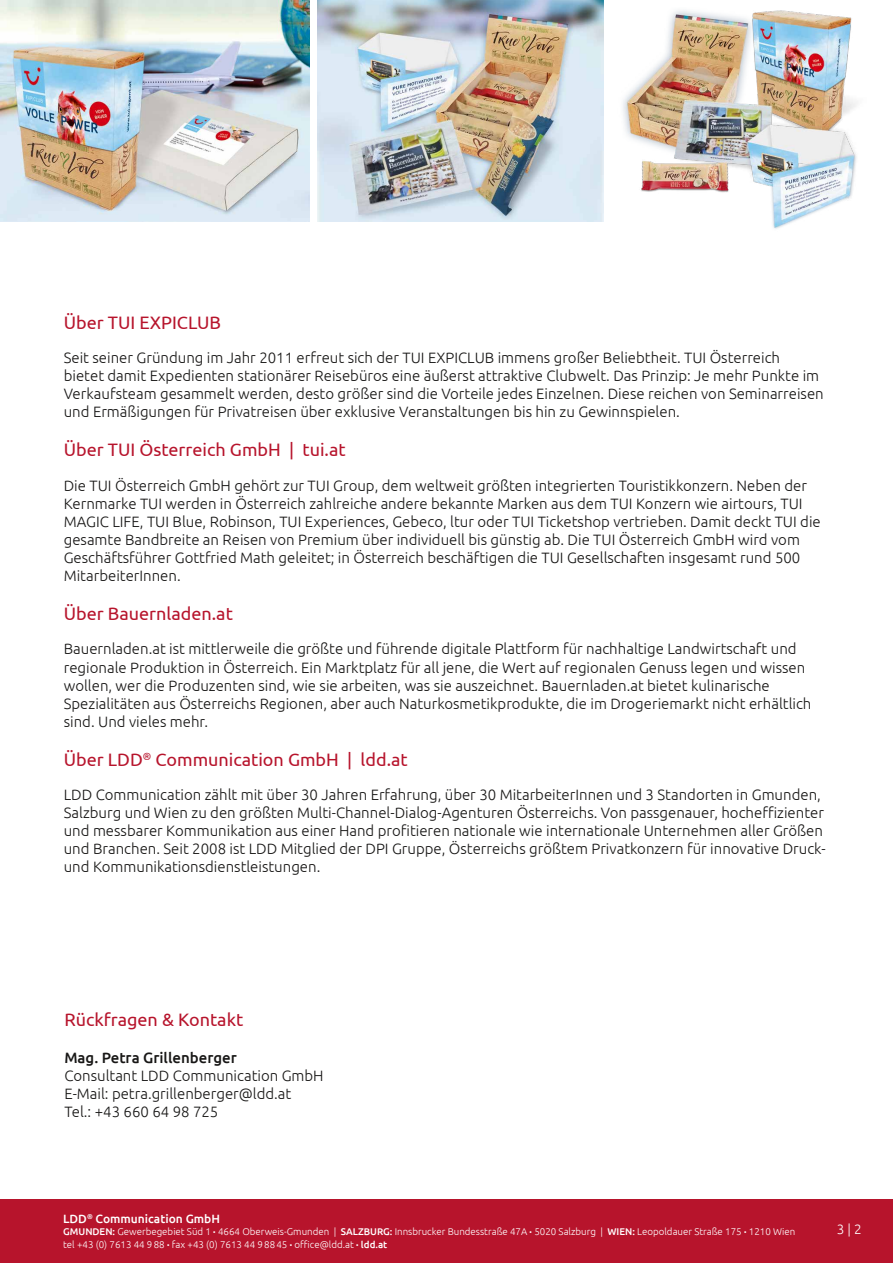
<style>
.page{position:relative;width:893px;height:1263px;background:#fff}
.page>*{position:absolute;margin:0;border:0;box-sizing:border-box;transform-origin:0 0}
.t1{font:18px "Ubuntu";color:#b7142c}
.t2{font:300 15px/18px "Ubuntu";color:#181716}
.t3{font:500 15px "Ubuntu";color:#181716}
.t4{font:300 13.5px "Ubuntu";color:#fff}
.t5{font:500 12px "Ubuntu";color:#fff}
.t6{font:300 9.75px/12.8px "Ubuntu";color:#fff}
.s1{font-weight:500}
.s2{font-weight:700}
</style>
<div class="page">
<div style="left:0;top:1199px;width:893px;height:64px;background:#b7142c"></div>
<img style="left:317px;top:0;width:287px;height:222px">
<img style="left:0;top:0;width:310px;height:222px">
<img style="left:623px;top:10px;width:234px;height:219px">
<p class="t1" style="left:64px;top:311px;width:159px">Über TUI EXPICLUB</p>
<p class="t2" style="left:64px;top:348px;width:761px">Seit seiner Gründung im Jahr 2011 erfreut sich der TUI EXPICLUB immens großer Beliebtheit. TUI Österreich bietet damit Expedienten stationärer Reisebüros eine äußerst attraktive Clubwelt. Das Prinzip: Je mehr Punkte im Verkaufsteam gesammelt werden, desto größer sind die Vorteile jedes Einzelnen. Diese reichen von Seminarreisen und Ermäßigungen für Privatreisen über exklusive Veranstaltungen bis hin zu Gewinnspielen.</p>
<p class="t1" style="left:64px;top:439px;width:283px">Über TUI Österreich GmbH | tui.at</p>
<p class="t2" style="left:64px;top:476px;width:758px">Die TUI Österreich GmbH gehört zur TUI Group, dem weltweit größten integrierten Touristikkonzern. Neben der Kernmarke TUI werden in Österreich zahlreiche andere bekannte Marken aus dem TUI Konzern wie airtours, TUI MAGIC LIFE, TUI Blue, Robinson, TUI Experiences, Gebeco, ltur oder TUI Ticketshop vertrieben. Damit deckt TUI die gesamte Bandbreite an Reisen von Premium über individuell bis günstig ab. Die TUI Österreich GmbH wird vom Geschäftsführer Gottfried Math geleitet; in Österreich beschäftigen die TUI Gesellschaften insgesamt rund 500<br>MitarbeiterInnen.</p>
<p class="t1" style="left:64px;top:603px;width:171px">Über Bauernladen.at</p>
<p class="t2" style="left:64px;top:640px;width:749px">Bauernladen.at ist mittlerweile die größte und führende digitale Plattform für nachhaltige Landwirtschaft und regionale Produktion in Österreich. Ein Marktplatz für all jene, die Wert auf regionalen Genuss legen und wissen wollen, wer die Produzenten sind, wie sie arbeiten, was sie auszeichnet. Bauernladen.at bietet kulinarische Spezialitäten aus Österreichs Regionen, aber auch Naturkosmetikprodukte, die im Drogeriemarkt nicht erhältlich sind. Und vieles mehr.</p>
<p class="t1" style="left:64px;top:749px;width:345px">Über LDD<sup>®</sup> Communication GmbH | ldd.at</p>
<p class="t2" style="left:64px;top:785px;width:763px">LDD Communication zählt mit über 30 Jahren Erfahrung, über 30 MitarbeiterInnen und 3 Standorten in Gmunden, Salzburg und Wien zu den größten Multi-Channel-Dialog-Agenturen Österreichs. Von passgenauer, hocheffizienter und messbarer Kommunikation aus einer Hand profitieren nationale wie internationale Unternehmen aller Größen und Branchen. Seit 2008 ist LDD Mitglied der DPI Gruppe, Österreichs größtem Privatkonzern für innovative Druck&shy;und Kommunikationsdienstleistungen.</p>
<p class="t1" style="left:64px;top:1008px;width:180px">Rückfragen &amp; Kontakt</p>
<p class="t3" style="left:64px;top:1048px;width:174px">Mag. Petra Grillenberger</p>
<p class="t2" style="left:64px;top:1066px;width:261px">Consultant LDD Communication GmbH<br>E-Mail: petra.grillenberger@ldd.at<br>Tel.: +43 660 64 98 725</p>
<p class="t5" style="left:63px;top:1211px;width:158px">LDD<sup>®</sup> Communication GmbH</p>
<p class="t6" style="left:63px;top:1225px;width:733px"><span class="s1">GMUNDEN:</span> Gewerbegebiet Süd 1 <span class="s2">·</span> 4664 Oberweis-Gmunden | <span class="s1">SALZBURG:</span> Innsbrucker Bundesstraße 47A <span class="s2">·</span> 5020 Salzburg | <span class="s1">WIEN:</span> Leopoldauer Straße 175 <span class="s2">·</span> 1210 Wien tel +43 (0) 7613 44 988 <span class="s2">·</span> fax +43 (0) 7613 44 98845 <span class="s2">·</span> office@ldd.at <span class="s2">·</span> <span class="s1">ldd.at</span></p>
<p class="t4" style="left:837px;top:1221px;width:26px">3 | 2</p>
</div>
